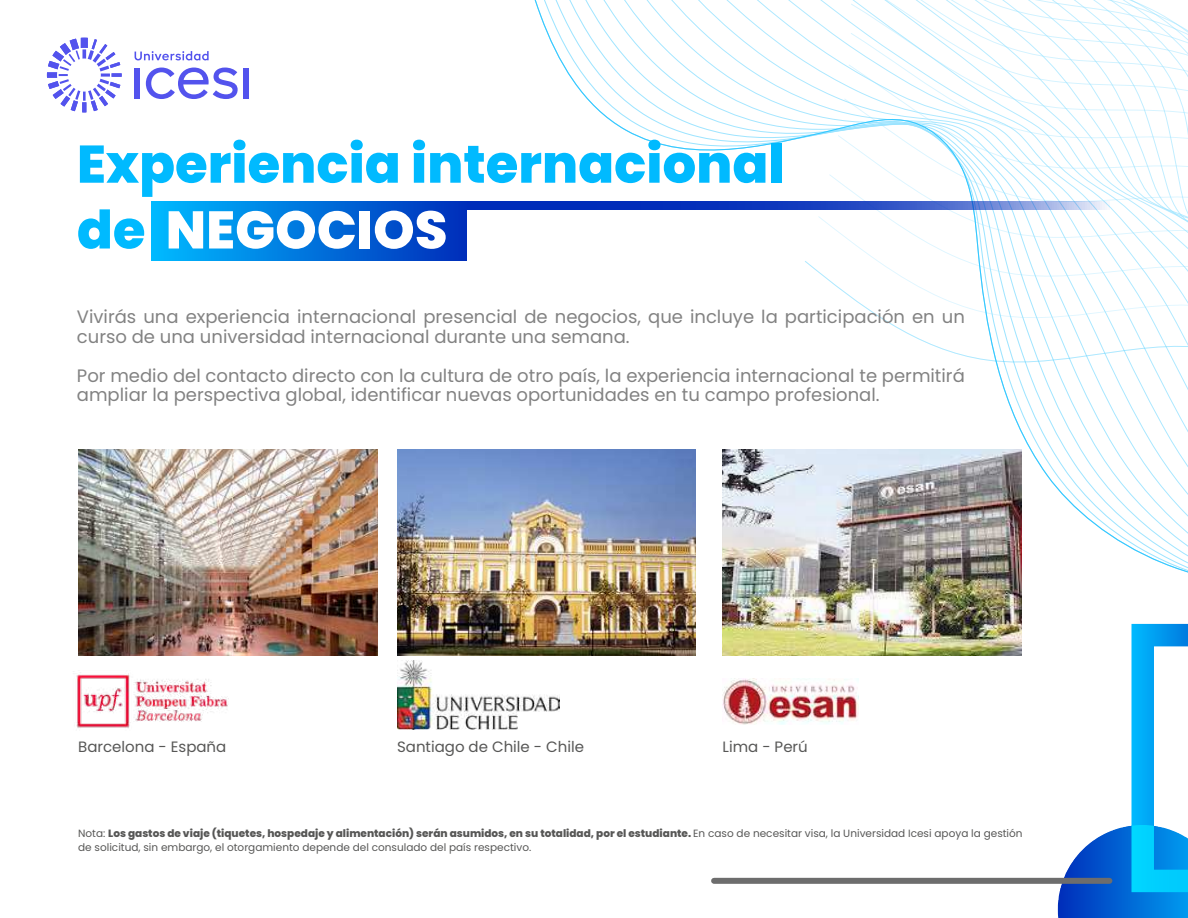
<style>
.page{position:relative;width:1188px;height:918px;background:#fff}
.page>*{position:absolute;margin:0;border:0;box-sizing:border-box;transform-origin:0 0}
.t1{font:800 52.95px/65.8px "Poppins";color:#00baff}
.t2{font:18px/19.5px "Poppins";color:#828282}
.t3{font:15px "Poppins";color:#575756}
.t4{font:10.5px/13.5px "Poppins";color:#575756}
.s1{color:#fff}
.s2{font-weight:800}
</style>
<div class="page">
<svg style="left:851px;top:4px;width:337px;height:29px"></svg>
<svg style="left:851px;top:33px;width:337px;height:32px"></svg>
<svg style="left:849px;top:65px;width:339px;height:34px"></svg>
<svg style="left:844px;top:99px;width:344px;height:36px"></svg>
<svg style="left:838px;top:135px;width:350px;height:39px"></svg>
<svg style="left:829px;top:174px;width:359px;height:42px"></svg>
<svg style="left:818px;top:216px;width:370px;height:45px"></svg>
<svg style="left:805px;top:261px;width:383px;height:654px"></svg>
<svg style="left:467px;top:202px;width:642px;height:7px;background:#3155c6"></svg>
<div style="left:151px;top:202px;width:316px;height:58px;background:linear-gradient(to right,#00baff,#002eba)"></div>
<svg style="left:1058px;top:624px;width:130px;height:294px"></svg>
<div style="left:714px;top:878px;width:395px;height:6px;background:#6d6d6d"></div>
<img style="left:397px;top:660px;width:162px;height:69px">
<img style="left:723px;top:678px;width:135px;height:46px">
<img style="left:723px;top:450px;width:298px;height:205px">
<img style="left:73px;top:671px;width:156px;height:57px">
<img style="left:78px;top:450px;width:299px;height:205px">
<img style="left:397px;top:450px;width:299px;height:205px">
<svg style="left:47px;top:38px;width:75px;height:74px"></svg>
<div style="left:135px;top:68px;width:5px;height:30px;background:#5353ed"></div>
<svg style="left:146px;top:68px;width:92px;height:31px"></svg>
<div style="left:244px;top:68px;width:5px;height:30px;background:#5353ed"></div>
<svg style="left:135px;top:51px;width:74px;height:9px"></svg>
<h1 class="t1" style="left:77px;top:133px;width:709px">Experiencia internacional de <span class="s1">NEGOCIOS</span></h1>
<p class="t2" style="left:77px;top:309px;width:889px">Vivirás una experiencia internacional presencial de negocios, que incluye la participación en un curso de una universidad internacional durante una semana.</p>
<p class="t2" style="left:77px;top:367px;width:889px">Por medio del contacto directo con la cultura de otro país, la experiencia internacional te permitirá ampliar la perspectiva global, identificar nuevas oportunidades en tu campo profesional.</p>
<p class="t3" style="left:78px;top:740px;width:150px">Barcelona - España</p>
<p class="t3" style="left:397px;top:740px;width:189px">Santiago de Chile - Chile</p>
<p class="t3" style="left:723px;top:740px;width:87px">Lima - Perú</p>
<p class="t4" style="left:78px;top:828px;width:946px">Nota: <span class="s2">Los gastos de viaje (tiquetes, hospedaje y alimentaciÛn) ser·n asumidos, en su totalidad, por el estudiante.</span> En caso de necesitar visa, la Universidad Icesi apoya la gestión de solicitud, sin embargo, el otorgamiento depende del consulado del país respectivo.</p>
</div>
